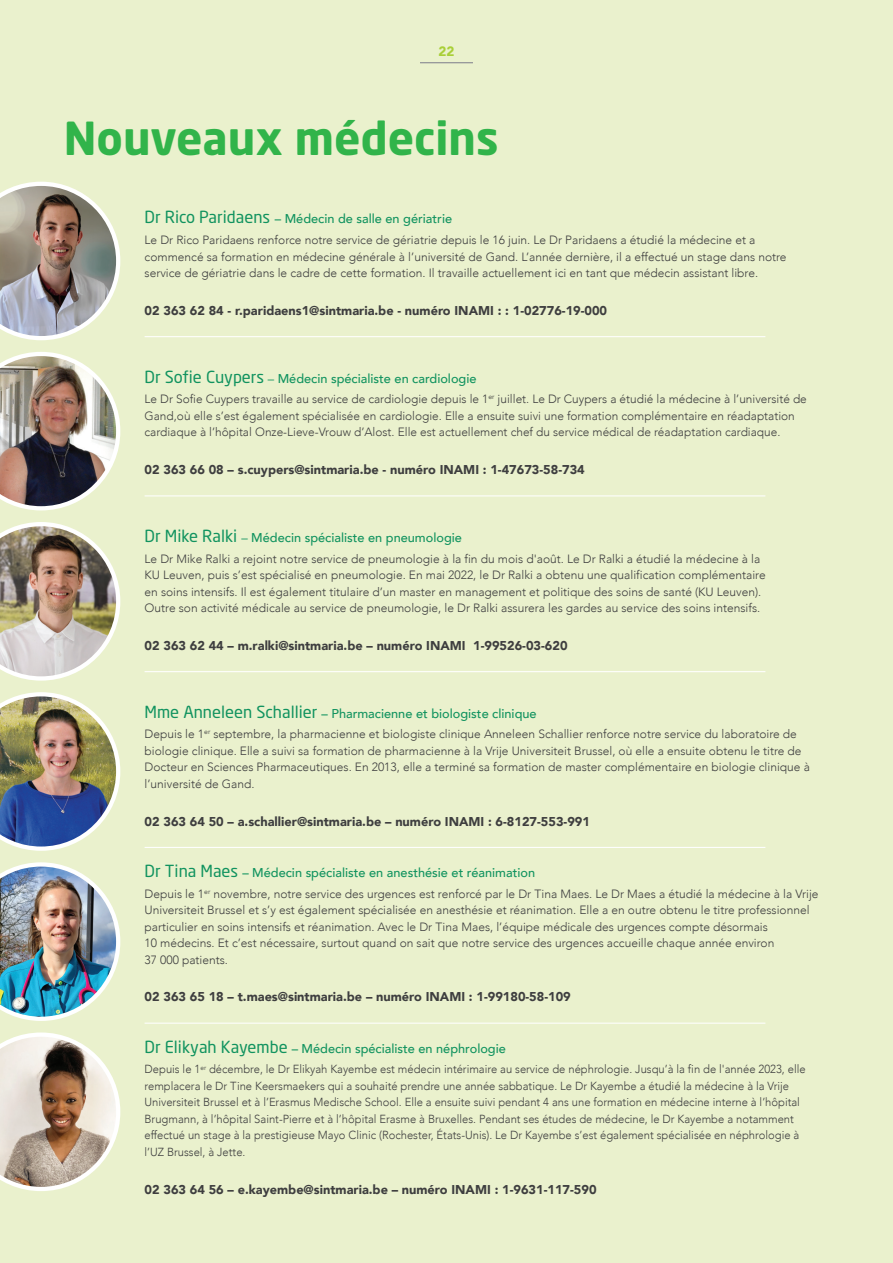
<style>
.page{position:relative;width:893px;height:1263px;background:#eaf1cd}
.page>*{position:absolute;margin:0;border:0;box-sizing:border-box;transform-origin:0 0}
.t1{font:700 45px "Neo Sans Pro";color:#31b44a}
.t2{font:900 13.5px "Avenir";color:#a9cf38}
.t3{font:900 12.75px "Avenir";color:#3e3e3f}
.t4{font:500 12.75px "Avenir";color:#11935f}
.t5{font:300 12px/16.5px "Avenir";color:#3e3e3f}
.t6{font:300 11.7px/16.5px "Avenir";color:#3e3e3f;scale:.96 1}
.s1{font-family:"Neo Sans Pro";font-weight:400;font-size:16.5px}
.s2{font-weight:400}
</style>
<div class="page">
<hr style="left:145px;top:336px;width:620px;height:1px;background:#fff">
<hr style="left:145px;top:495px;width:620px;height:1px;background:#fff">
<hr style="left:145px;top:671px;width:620px;height:1px;background:#fff">
<hr style="left:145px;top:847px;width:620px;height:1px;background:#fff">
<hr style="left:145px;top:1022px;width:620px;height:2px;background:#fff">
<img style="left:0;top:182px;width:120px;height:158px">
<svg style="left:0;top:1032px;width:120px;height:159px"></svg>
<img style="left:0;top:352px;width:120px;height:158px">
<img style="left:0;top:522px;width:120px;height:159px">
<img style="left:0;top:692px;width:120px;height:159px">
<img style="left:0;top:862px;width:120px;height:159px">
<hr style="left:420px;top:62px;width:53px;height:1px;background:#939598">
<p class="t2" style="left:438px;top:40px;width:17px">22</p>
<h1 class="t1" style="left:64px;top:110px;width:437px">Nouveaux médecins</h1>
<p class="t4" style="left:145px;top:208px;width:309px"><span class="s1">Dr Rico Paridaens</span> – Médecin de salle en gériatrie</p>
<p class="t5" style="left:145px;top:232px;width:643px">Le Dr Rico Paridaens renforce notre service de gériatrie depuis le 16 juin. Le Dr Paridaens a étudié la médecine et a commencé sa formation en médecine générale à l’université de Gand. L’année dernière, il a effectué un stage dans notre service de gériatrie dans le cadre de cette formation. Il travaille actuellement ici en tant que médecin assistant libre.</p>
<p class="t3" style="left:145px;top:300px;width:464px">02 363 62 84 - r.paridaens1@sintmaria.be - numéro INAMI : : 1-02776-19-000</p>
<p class="t4" style="left:145px;top:367px;width:333px"><span class="s1">Dr Sofie Cuypers</span> <span class="s2">–</span> Médecin spécialiste en cardiologie</p>
<p class="t5" style="left:145px;top:391px;width:664px">Le Dr Sofie Cuypers travaille au service de cardiologie depuis le 1<sup>er</sup> juillet. Le Dr Cuypers a étudié la médecine à l’université de<br>Gand,où elle s’est également spécialisée en cardiologie. Elle a ensuite suivi une formation complémentaire en réadaptation cardiaque à l’hôpital Onze-Lieve-Vrouw d’Alost. Elle est actuellement chef du service médical de réadaptation cardiaque.</p>
<p class="t3" style="left:145px;top:459px;width:442px">02 363 66 08 – s.cuypers@sintmaria.be - numéro INAMI : 1-47673-58-734</p>
<p class="t4" style="left:145px;top:526px;width:319px"><span class="s1">Dr Mike Ralki</span> <span class="s2">–</span> Médecin spécialiste en pneumologie</p>
<p class="t5" style="left:145px;top:550px;width:623px">Le Dr Mike Ralki a rejoint notre service de pneumologie à la fin du mois d'août. Le Dr Ralki a étudié la médecine à la KU Leuven, puis s’est spécialisé en pneumologie. En mai 2022, le Dr Ralki a obtenu une qualification complémentaire en soins intensifs. Il est également titulaire d’un master en management et politique des soins de santé (KU Leuven).<br>Outre son activité médicale au service de pneumologie, le Dr Ralki assurera les gardes au service des soins intensifs.</p>
<p class="t3" style="left:145px;top:635px;width:424px">02 363 62 44 – m.ralki@sintmaria.be – numéro INAMI 1-99526-03-620</p>
<p class="t4" style="left:145px;top:702px;width:394px"><span class="s1">Mme Anneleen Schallier</span> – Pharmacienne et biologiste clinique</p>
<p class="t5" style="left:145px;top:726px;width:667px">Depuis le 1<sup>er</sup> septembre, la pharmacienne et biologiste clinique Anneleen Schallier renforce notre service du laboratoire de biologie clinique. Elle a suivi sa formation de pharmacienne à la Vrije Universiteit Brussel, où elle a ensuite obtenu le titre de Docteur en Sciences Pharmaceutiques. En 2013, elle a terminé sa formation de master complémentaire en biologie clinique à l’université de Gand.</p>
<p class="t3" style="left:145px;top:810px;width:447px">02 363 64 50 – a.schallier@sintmaria.be – numéro INAMI : 6-8127-553-991</p>
<p class="t4" style="left:145px;top:861px;width:392px"><span class="s1">Dr Tina Maes</span> – Médecin spécialiste en anesthésie et réanimation</p>
<p class="t5" style="left:145px;top:885px;width:676px">Depuis le 1<sup>er</sup> novembre, notre service des urgences est renforcé par le Dr Tina Maes. Le Dr Maes a étudié la médecine à la Vrije Universiteit Brussel et s’y est également spécialisée en anesthésie et réanimation. Elle a en outre obtenu le titre professionnel particulier en soins intensifs et réanimation. Avec le Dr Tina Maes, l’équipe médicale des urgences compte désormais<br>10 médecins. Et c’est nécessaire, surtout quand on sait que notre service des urgences accueille chaque année environ<br>37 000 patients.</p>
<p class="t3" style="left:145px;top:986px;width:428px">02 363 65 18 – t.maes@sintmaria.be – numéro INAMI : 1-99180-58-109</p>
<p class="t4" style="left:145px;top:1037px;width:363px"><span class="s1">Dr Elikyah Kayembe</span> – Médecin spécialiste en néphrologie</p>
<p class="t6" style="left:145px;top:1061px;width:690px">Depuis le 1<sup>er</sup> décembre, le Dr Elikyah Kayembe est médecin intérimaire au service de néphrologie. Jusqu’à la fin de l'année 2023, elle remplacera le Dr Tine Keersmaekers qui a souhaité prendre une année sabbatique. Le Dr Kayembe a étudié la médecine à la Vrije Universiteit Brussel et à l’Erasmus Medische School. Elle a ensuite suivi pendant 4 ans une formation en médecine interne à l’hôpital Brugmann, à l’hôpital Saint-Pierre et à l’hôpital Erasme à Bruxelles. Pendant ses études de médecine, le Dr Kayembe a notamment effectué un stage à la prestigieuse Mayo Clinic (Rochester, États-Unis). Le Dr Kayembe s’est également spécialisée en néphrologie à l’UZ Brussel, à Jette.</p>
<p class="t3" style="left:145px;top:1178px;width:453px">02 363 64 56 – e.kayembe@sintmaria.be – numéro INAMI : 1-9631-117-590</p>
</div>
